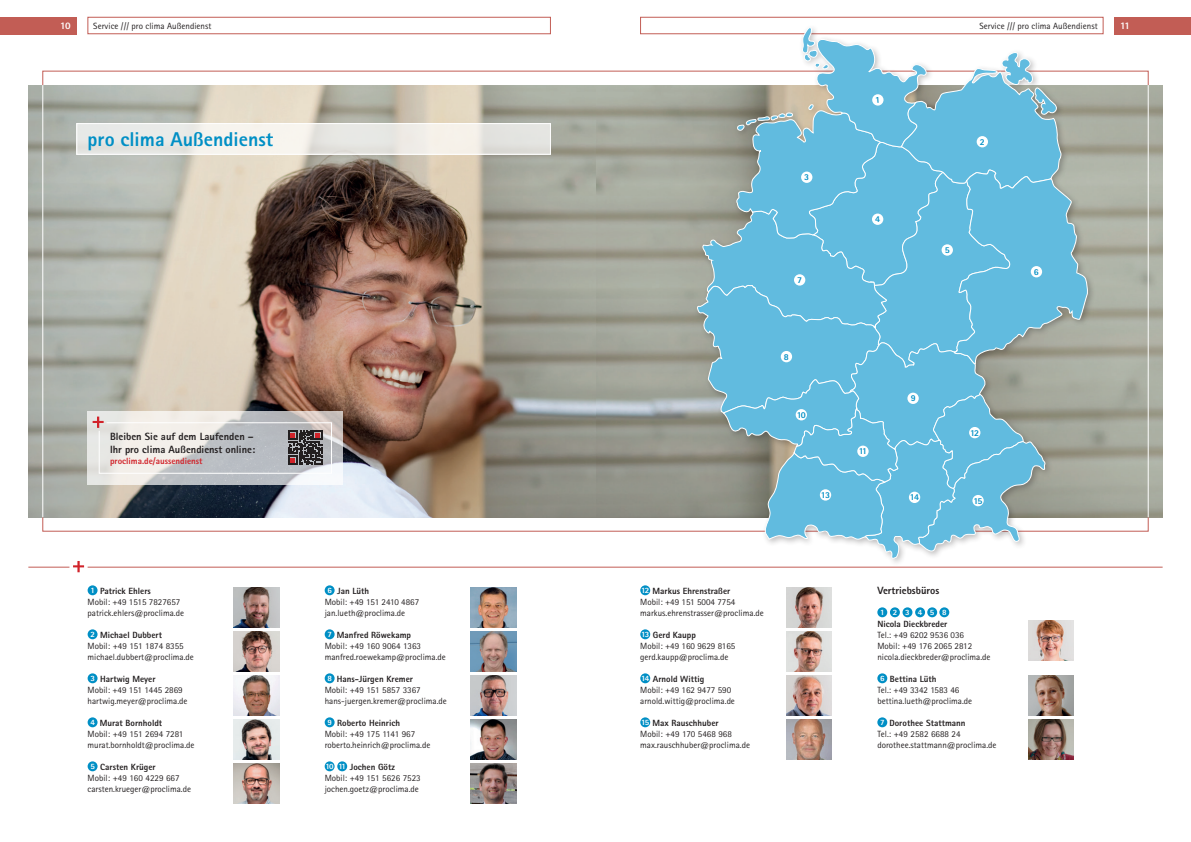
<style>
.page{position:relative;width:1191px;height:842px;background:#fff}
.page>*{position:absolute;margin:0;border:0;box-sizing:border-box;transform-origin:0 0}
.t1{font:800 20px "Rotis Sans Serif Pro";color:#008fc5}
.t2{font:800 10.5px/12.6px "Rotis Sans Serif Pro";color:#231f20}
.t3{font:800 10px "Rotis Sans Serif Pro";color:#fff}
.t4{font:9px/11px "Rotis Sans Serif Pro";color:#231f20}
.t5{font:800 9px "Rotis Sans Serif Pro";color:#d1232a}
.t6{font:800 9px "Rotis Sans Serif Pro";letter-spacing:-.09em;color:#008fc5}
.t7{font:800 9px "Rotis Sans Serif Pro";color:#231f20}
.t8{font:800 8.1px "Rotis Sans Serif Pro";letter-spacing:1em;color:#fff}
.s1{font-weight:800;font-size:8.1px;color:#fff}
.s2{font-weight:800}
</style>
<div class="page">
<div style="left:1114px;top:17px;width:77px;height:17px;background:#c25d55"></div>
<div style="left:640px;top:17px;width:463px;height:17px;border:1px solid #c25d55"></div>
<div style="left:0;top:17px;width:77px;height:17px;background:#c25d55"></div>
<div style="left:88px;top:17px;width:462px;height:17px;border:1px solid #c25d55"></div>
<img style="left:28px;top:85px;width:1134px;height:432px">
<div style="left:877px;top:607px;width:10px;height:10px;background:#008fc5;border-radius:50%"></div>
<div style="left:890px;top:607px;width:10px;height:10px;background:#008fc5;border-radius:50%"></div>
<div style="left:902px;top:607px;width:10px;height:10px;background:#008fc5;border-radius:50%"></div>
<div style="left:915px;top:607px;width:10px;height:10px;background:#008fc5;border-radius:50%"></div>
<div style="left:927px;top:607px;width:10px;height:10px;background:#008fc5;border-radius:50%"></div>
<div style="left:939px;top:607px;width:10px;height:10px;background:#008fc5;border-radius:50%"></div>
<div style="left:877px;top:673px;width:10px;height:10px;background:#008fc5;border-radius:50%"></div>
<div style="left:877px;top:717px;width:10px;height:10px;background:#008fc5;border-radius:50%"></div>
<img style="left:1028px;top:621px;width:45px;height:39px">
<div style="left:640px;top:585px;width:10px;height:10px;background:#008fc5;border-radius:50%"></div>
<div style="left:640px;top:629px;width:10px;height:10px;background:#008fc5;border-radius:50%"></div>
<div style="left:640px;top:673px;width:10px;height:10px;background:#008fc5;border-radius:50%"></div>
<div style="left:640px;top:717px;width:10px;height:10px;background:#008fc5;border-radius:50%"></div>
<img style="left:786px;top:632px;width:45px;height:39px">
<img style="left:471px;top:764px;width:45px;height:39px">
<div style="left:88px;top:585px;width:10px;height:10px;background:#008fc5;border-radius:50%"></div>
<div style="left:88px;top:629px;width:10px;height:10px;background:#008fc5;border-radius:50%"></div>
<div style="left:88px;top:673px;width:10px;height:10px;background:#008fc5;border-radius:50%"></div>
<div style="left:88px;top:717px;width:10px;height:10px;background:#008fc5;border-radius:50%"></div>
<div style="left:88px;top:761px;width:10px;height:10px;background:#008fc5;border-radius:50%"></div>
<img style="left:234px;top:676px;width:45px;height:39px">
<img style="left:234px;top:720px;width:45px;height:39px">
<img style="left:234px;top:588px;width:45px;height:39px">
<img style="left:471px;top:632px;width:45px;height:39px">
<div style="left:325px;top:585px;width:9px;height:10px;background:#008fc5;border-radius:50%"></div>
<div style="left:325px;top:629px;width:9px;height:10px;background:#008fc5;border-radius:50%"></div>
<div style="left:325px;top:673px;width:9px;height:10px;background:#008fc5;border-radius:50%"></div>
<div style="left:325px;top:717px;width:9px;height:10px;background:#008fc5;border-radius:50%"></div>
<div style="left:325px;top:761px;width:9px;height:10px;background:#008fc5;border-radius:50%"></div>
<div style="left:337px;top:761px;width:10px;height:10px;background:#008fc5;border-radius:50%"></div>
<img style="left:234px;top:632px;width:45px;height:39px">
<img style="left:471px;top:588px;width:45px;height:39px">
<img style="left:234px;top:764px;width:45px;height:39px">
<hr style="left:28px;top:567px;width:41px;height:1px;background:#c25d55">
<hr style="left:88px;top:567px;width:1074px;height:1px;background:#c25d55">
<svg style="left:73px;top:561px;width:11px;height:11px"></svg>
<hr style="left:43px;top:85px;width:1px;height:432px;background:#fff">
<hr style="left:1148px;top:85px;width:1px;height:432px;background:#fff">
<div style="left:77px;top:123px;width:473px;height:32px;background:linear-gradient(to right,#edede9,#ebe8e2)"></div>
<div style="left:77px;top:123px;width:473px;height:32px;border:1px solid #fff"></div>
<img style="left:471px;top:676px;width:45px;height:39px">
<img style="left:786px;top:720px;width:45px;height:39px">
<img style="left:786px;top:676px;width:45px;height:39px">
<img style="left:786px;top:588px;width:45px;height:39px">
<img style="left:471px;top:720px;width:45px;height:39px">
<svg style="left:88px;top:411px;width:255px;height:73px"></svg>
<svg style="left:93px;top:417px;width:239px;height:57px"></svg>
<img style="left:1028px;top:720px;width:45px;height:39px">
<img style="left:1028px;top:676px;width:45px;height:39px">
<div style="left:693px;top:24px;width:402px;height:542px;background:#231f20;opacity:.3"></div>
<svg style="left:696px;top:28px;width:392px;height:531px"></svg>
<p class="t3" style="left:60px;top:19px;width:12px">10</p>
<p class="t4" style="left:93px;top:20px;width:120px">Service /// pro clima Außendienst</p>
<p class="t4" style="left:979px;top:20px;width:120px">Service /// pro clima Außendienst</p>
<p class="t3" style="left:1120px;top:19px;width:12px">11</p>
<h1 class="t1" style="left:88px;top:126px;width:187px">pro clima Außendienst</h1>
<p class="t2" style="left:110px;top:430px;width:147px">Bleiben Sie auf dem Laufenden –<br>Ihr pro clima Außendienst online:</p>
<p class="t5" style="left:110px;top:455px;width:94px">proclima.de/aussendienst</p>
<p class="t4" style="left:88px;top:586px;width:98px;text-indent:3px"><span class="s1">1</span> <span class="s2">Patrick Ehlers<br></span>Mobil: +49 1515 7827657 patrick.ehlers@proclima.de</p>
<p class="t4" style="left:88px;top:630px;width:108px;text-indent:3px"><span class="s1">2</span> <span class="s2">Michael Dubbert<br></span>Mobil: +49 151 1874 8355 michael.dubbert@proclima.de</p>
<p class="t4" style="left:88px;top:674px;width:101px;text-indent:3px"><span class="s1">3</span> <span class="s2">Hartwig Meyer<br></span>Mobil: +49 151 1445 2869 hartwig.meyer@proclima.de</p>
<p class="t4" style="left:88px;top:718px;width:108px;text-indent:3px"><span class="s1">4</span> <span class="s2">Murat Bornholdt<br></span>Mobil: +49 151 2694 7281 murat.bornholdt@proclima.de</p>
<p class="t4" style="left:88px;top:762px;width:105px;text-indent:3px"><span class="s1">5</span> <span class="s2">Carsten Krüger<br></span>Mobil: +49 160 4229 667 carsten.krueger@proclima.de</p>
<p class="t4" style="left:325px;top:586px;width:96px;text-indent:3px"><span class="s1">6</span> <span class="s2">Jan Lüth<br></span>Mobil: +49 151 2410 4867 jan.lueth@proclima.de</p>
<p class="t4" style="left:325px;top:630px;width:123px;text-indent:3px"><span class="s1">7</span> <span class="s2">Manfred Röwekamp<br></span>Mobil: +49 160 9064 1363 manfred.roewekamp@proclima.de</p>
<p class="t4" style="left:325px;top:674px;width:124px;text-indent:3px"><span class="s1">8</span> <span class="s2">Hans-Jürgen Kremer<br></span>Mobil: +49 151 5857 3367 hans-juergen.kremer@proclima.de</p>
<p class="t4" style="left:325px;top:718px;width:107px;text-indent:3px"><span class="s1">9</span> <span class="s2">Roberto Heinrich<br></span>Mobil: +49 175 1141 967 roberto.heinrich@proclima.de</p>
<p class="t4" style="left:325px;top:762px;width:98px"><span class="s1">10 11</span> <span class="s2">Jochen Götz<br></span>Mobil: +49 151 5626 7523 jochen.goetz@proclima.de</p>
<p class="t6" style="left:804px;top:172px;width:7px">3</p>
<p class="t6" style="left:797px;top:274px;width:7px">7</p>
<p class="t6" style="left:875px;top:214px;width:7px">4</p>
<p class="t6" style="left:979px;top:136px;width:7px">2</p>
<p class="t6" style="left:944px;top:244px;width:7px">5</p>
<p class="t6" style="left:784px;top:351px;width:7px">8</p>
<p class="t6" style="left:797px;top:409px;width:11px">10</p>
<p class="t6" style="left:858px;top:446px;width:10px">11</p>
<p class="t6" style="left:910px;top:393px;width:7px">9</p>
<p class="t6" style="left:820px;top:489px;width:11px">13</p>
<p class="t6" style="left:909px;top:492px;width:11px">14</p>
<p class="t6" style="left:970px;top:427px;width:11px">12</p>
<p class="t6" style="left:973px;top:495px;width:11px">15</p>
<p class="t4" style="left:640px;top:586px;width:125px"><span class="s1">12</span> <span class="s2">Markus Ehrenstraßer<br></span>Mobil: +49 151 5004 7754 markus.ehrenstrasser@proclima.de</p>
<p class="t4" style="left:640px;top:630px;width:97px"><span class="s1">13</span> <span class="s2">Gerd Kaupp<br></span>Mobil: +49 160 9629 8165 gerd.kaupp@proclima.de</p>
<p class="t4" style="left:640px;top:674px;width:96px"><span class="s1">14</span> <span class="s2">Arnold Wittig<br></span>Mobil: +49 162 9477 590 arnold.wittig@proclima.de</p>
<p class="t4" style="left:640px;top:718px;width:111px"><span class="s1">15</span> <span class="s2">Max Rauschhuber<br></span>Mobil: +49 170 5468 968 max.rauschhuber@proclima.de</p>
<p class="t2" style="left:877px;top:584px;width:64px">Vertriebsbüros</p>
<p class="t8" style="left:880px;top:607px;width:68px">123458</p>
<p class="t7" style="left:877px;top:618px;width:71px">Nicola Dieckbreder</p>
<p class="t4" style="left:877px;top:630px;width:115px">Tel.: +49 6202 9536 036<br>Mobil: +49 176 2065 2812 nicola.dieckbreder@proclima.de</p>
<p class="t4" style="left:877px;top:674px;width:96px;text-indent:3px"><span class="s1">6</span> <span class="s2">Bettina Lüth<br></span>Tel.: +49 3342 1583 46 bettina.lueth@proclima.de</p>
<p class="t4" style="left:877px;top:718px;width:121px;text-indent:3px"><span class="s1">7</span> <span class="s2">Dorothee Stattmann<br></span>Tel.: +49 2582 6688 24 dorothee.stattmann@proclima.de</p>
<p class="t6" style="left:1034px;top:266px;width:7px">6</p>
</div>
